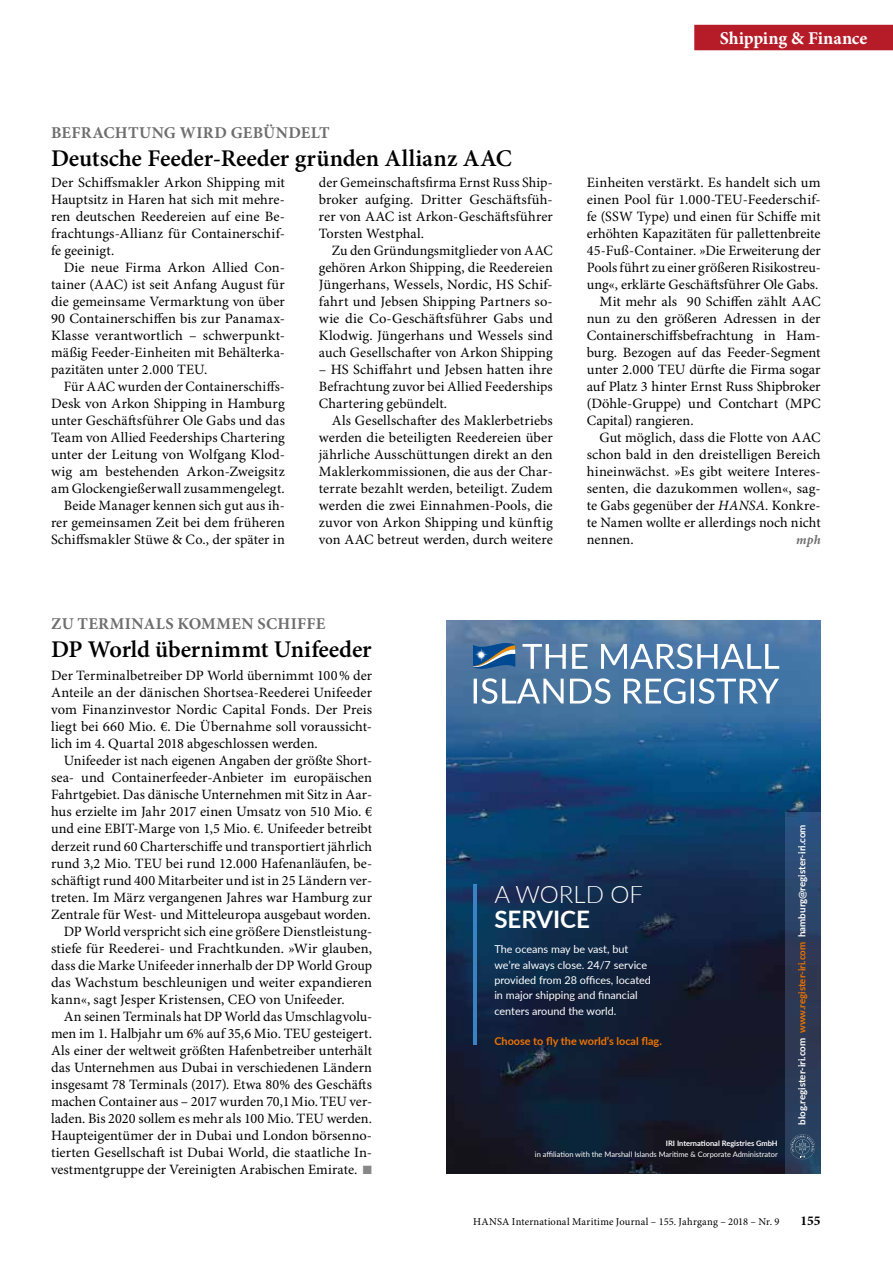
<style>
.page{position:relative;width:893px;height:1263px;background:#fff}
.page>*{position:absolute;margin:0;border:0;box-sizing:border-box;transform-origin:0 0}
.t1{font:300 24.15px "Lato";color:#fff}
.t2{font:700 24.15px "Lato";color:#fff}
.t3{font:600 24px "Minion Pro";letter-spacing:-.005em;color:#000}
.t4{font:700 18px "Minion Pro";letter-spacing:-.005em;color:#fff}
.t5{font:700 16.5px "Minion Pro";letter-spacing:.02em;color:#6e6e6e}
.t6{font:14.25px/17px "Minion Pro";letter-spacing:.005em;color:#000;text-align:justify}
.t7{font:700 13.5px "Minion Pro";color:#000}
.t8{font:italic 700 13.05px "Minion Pro";color:#6e6e6e}
.t9{font:10.8px/15.5px "Lato";color:#fff}
.t10{font:700 10.8px "Lato";color:#ee7300}
.t11{font:10.5px "Minion Pro";letter-spacing:.015em;color:#000}
.t12{font:700 9.75px "Lato";color:#fff}
.t13{font:7.5px "Lato";color:#fff}
.t14{font:700 7.5px "Lato";color:#fff}
.s1{font-style:italic}
.s2{color:#868786}
.s3{color:#ee7300}
</style>
<div class="page">
<div style="left:694px;top:25px;width:199px;height:25px;background:#b61c28"></div>
<img style="left:446px;top:621px;width:375px;height:553px">
<svg style="left:474px;top:678px;width:305px;height:26px"></svg>
<svg style="left:522px;top:644px;width:257px;height:25px"></svg>
<svg style="left:473px;top:643px;width:42px;height:26px"></svg>
<hr style="left:473px;top:884px;width:4px;height:161px;background:#3983c5">
<svg style="left:785px;top:812px;width:36px;height:362px;background:#2b3f60"></svg>
<svg style="left:790px;top:1134px;width:25px;height:25px"></svg>
<p class="t5" style="left:51px;top:122px;width:280px">BEFRACHTUNG WIRD GEBÜNDELT</p>
<h2 class="t3" style="left:51px;top:144px;width:462px">Deutsche Feeder-Reeder gründen Allianz AAC</h2>
<p class="t6" style="left:51px;top:175px;width:235px">Der Schiffsmakler Arkon Shipping mit Hauptsitz in Haren hat sich mit mehre&shy;ren deutschen Reedereien auf eine Be&shy;frachtungs-Allianz für Containerschif&shy;fe geeinigt.</p>
<p class="t6" style="left:51px;top:260px;width:235px;text-indent:13px">Die neue Firma Arkon Allied Con&shy;tainer (AAC) ist seit Anfang August für die gemeinsame Vermarktung von über 90 Containerschiffen bis zur Panamax-Klasse verantwortlich – schwerpunkt&shy;mäßig Feeder-Einheiten mit Behälterka&shy;pazitäten unter 2.000 TEU.</p>
<p class="t6" style="left:51px;top:379px;width:235px;text-align:right">Für AAC wurden der Containerschiffs-Desk von Arkon Shipping in Hamburg unter Geschäftsführer Ole Gabs und das Team von Allied Feederships Chartering unter der Leitung von Wolfgang Klod&shy;wig am bestehenden Arkon-Zweigsitz am Glockengießerwall zusammengelegt.<br>Beide Manager kennen sich gut aus ih&shy;rer gemeinsamen Zeit bei dem früheren Schiffsmakler Stüwe &amp; Co., der später in</p>
<p class="t6" style="left:319px;top:175px;width:235px">der Gemeinschaftsfirma Ernst Russ Ship&shy;broker aufging. Dritter Geschäftsfüh&shy;rer von AAC ist Arkon-Geschäftsführer Torsten Westphal.</p>
<p class="t6" style="left:319px;top:243px;width:235px;text-indent:13px">Zu den Gründungsmitglieder von AAC gehören Arkon Shipping, die Reedereien Jüngerhans, Wessels, Nordic, HS Schif&shy;fahrt und Jebsen Shipping Partners so&shy;wie die Co-Geschäftsführer Gabs und Klodwig. Jüngerhans und Wessels sind auch Gesellschafter von Arkon Shipping</p>
<p class="t6" style="left:319px;top:362px;width:235px">– HS Schiffahrt und Jebsen hatten ihre Befrachtung zuvor bei Allied Feederships Chartering gebündelt.</p>
<p class="t6" style="left:319px;top:413px;width:235px;text-indent:13px">Als Gesellschafter des Maklerbetriebs werden die beteiligten Reedereien über jährliche Ausschüttungen direkt an den Maklerkommissionen, die aus der Char&shy;terrate bezahlt werden, beteiligt. Zudem werden die zwei Einnahmen-Pools, die zuvor von Arkon Shipping und künftig von AAC betreut werden, durch weitere</p>
<p class="t4" style="left:720px;top:28px;width:149px">Shipping &amp; Finance</p>
<p class="t6" style="left:587px;top:175px;width:235px">Einheiten verstärkt. Es handelt sich um</p>
<p class="t6" style="left:587px;top:192px;width:235px">einen Pool für 1.000-TEU-Feederschif-</p>
<p class="t6" style="left:587px;top:209px;width:235px">fe (SSW Type) und einen für Schiffe mit</p>
<p class="t6" style="left:587px;top:226px;width:235px">erhöhten Kapazitäten für pallettenbreite</p>
<p class="t6" style="left:587px;top:243px;width:235px">45-Fuß-Container. »Die Erweiterung der</p>
<p class="t6" style="left:587px;top:260px;width:235px">Pools führt zu einer größeren Risikostreu-</p>
<p class="t6" style="left:587px;top:277px;width:233px">ung«, erklärte Geschäftsführer Ole Gabs.</p>
<p class="t6" style="left:600px;top:294px;width:223px">Mit mehr als 90 Schiffen zählt AAC</p>
<p class="t6" style="left:587px;top:311px;width:235px">nun zu den größeren Adressen in der</p>
<p class="t6" style="left:587px;top:328px;width:235px">Containerschiffsbefrachtung in Ham-</p>
<p class="t6" style="left:587px;top:345px;width:235px">burg. Bezogen auf das Feeder-Segment</p>
<p class="t6" style="left:587px;top:362px;width:235px">unter 2.000 TEU dürfte die Firma sogar</p>
<p class="t6" style="left:587px;top:379px;width:235px">auf Platz 3 hinter Ernst Russ Shipbroker</p>
<p class="t6" style="left:587px;top:396px;width:235px">(Döhle-Gruppe) und Contchart (MPC</p>
<p class="t6" style="left:587px;top:413px;width:108px">Capital) rangieren.</p>
<p class="t6" style="left:600px;top:430px;width:223px">Gut möglich, dass die Flotte von AAC</p>
<p class="t6" style="left:587px;top:447px;width:235px">schon bald in den dreistelligen Bereich</p>
<p class="t6" style="left:587px;top:464px;width:235px">hineinwächst. »Es gibt weitere Interes-</p>
<p class="t6" style="left:587px;top:481px;width:235px">senten, die dazukommen wollen«, sag-</p>
<p class="t6" style="left:587px;top:498px;width:235px">te Gabs gegenüber der <span class="s1">HANSA</span>. Konkre-</p>
<p class="t6" style="left:587px;top:515px;width:235px">te Namen wollte er allerdings noch nicht</p>
<p class="t6" style="left:587px;top:532px;width:48px">nennen.</p>
<p class="t8" style="left:796px;top:532px;width:26px">mph</p>
<p class="t5" style="left:51px;top:614px;width:276px">ZU TERMINALS KOMMEN SCHIFFE</p>
<h2 class="t3" style="left:51px;top:635px;width:322px">DP World übernimmt Unifeeder</h2>
<p class="t6" style="left:51px;top:668px;width:323px">Der Terminalbetreiber DP World übernimmt 100% der Anteile an der dänischen Shortsea-Reederei Unifeeder vom Finanzinvestor Nordic Capital Fonds. Der Preis liegt bei 660 Mio. €. Die Übernahme soll voraussicht&shy;lich im 4. Quartal 2018 abgeschlossen werden.</p>
<p class="t6" style="left:64px;top:753px;width:310px">Unifeeder ist nach eigenen Angaben der größte Short-</p>
<p class="t6" style="left:51px;top:770px;width:323px">sea- und Containerfeeder-Anbieter im europäischen</p>
<p class="t6" style="left:51px;top:787px;width:323px">Fahrtgebiet. Das dänische Unternehmen mit Sitz in Aar-</p>
<p class="t6" style="left:51px;top:804px;width:323px">hus erzielte im Jahr 2017 einen Umsatz von 510 Mio. €</p>
<p class="t6" style="left:51px;top:821px;width:323px">und eine EBIT-Marge von 1,5 Mio. €. Unifeeder betreibt</p>
<p class="t6" style="left:51px;top:838px;width:323px">derzeit rund 60 Charterschiffe und transportiert jährlich</p>
<p class="t6" style="left:51px;top:855px;width:323px">rund 3,2 Mio. TEU bei rund 12.000 Hafenanläufen, be-</p>
<p class="t6" style="left:51px;top:872px;width:323px">schäftigt rund 400 Mitarbeiter und ist in 25 Ländern ver-</p>
<p class="t6" style="left:51px;top:889px;width:323px">treten. Im März vergangenen Jahres war Hamburg zur</p>
<p class="t6" style="left:51px;top:906px;width:321px">Zentrale für West- und Mitteleuropa ausgebaut worden.</p>
<p class="t6" style="left:64px;top:923px;width:310px">DP World verspricht sich eine größere Dienstleistung-</p>
<p class="t6" style="left:51px;top:940px;width:323px">stiefe für Reederei- und Frachtkunden. »Wir glauben,</p>
<p class="t6" style="left:51px;top:957px;width:323px">dass die Marke Unifeeder innerhalb der DP World Group</p>
<p class="t6" style="left:51px;top:974px;width:323px">das Wachstum beschleunigen und weiter expandieren</p>
<p class="t6" style="left:51px;top:991px;width:295px">kann«, sagt Jesper Kristensen, CEO von Unifeeder.</p>
<p class="t6" style="left:64px;top:1008px;width:310px">An seinen Terminals hat DP World das Umschlagvolu-</p>
<p class="t6" style="left:51px;top:1025px;width:323px">men im 1. Halbjahr um 6% auf 35,6 Mio. TEU gesteigert.</p>
<p class="t6" style="left:51px;top:1042px;width:323px">Als einer der weltweit größten Hafenbetreiber unterhält</p>
<p class="t6" style="left:51px;top:1059px;width:323px">das Unternehmen aus Dubai in verschiedenen Ländern</p>
<p class="t6" style="left:51px;top:1076px;width:323px">insgesamt 78 Terminals (2017). Etwa 80% des Geschäfts</p>
<p class="t6" style="left:51px;top:1093px;width:323px">machen Container aus – 2017 wurden 70,1Mio.TEU ver-</p>
<p class="t6" style="left:51px;top:1110px;width:323px">laden. Bis 2020 sollem es mehr als 100 Mio. TEU werden.</p>
<p class="t6" style="left:51px;top:1127px;width:323px">Haupteigentümer der in Dubai und London börsenno-</p>
<p class="t6" style="left:51px;top:1144px;width:323px">tierten Gesellschaft ist Dubai World, die staatliche In-</p>
<p class="t6" style="left:51px;top:1161px;width:323px">vestmentgruppe der Vereinigten Arabischen Emirate. <span class="s2">■</span></p>
<h1 class="t1" style="left:494px;top:877px;width:150px">A WORLD OF</h1>
<h1 class="t2" style="left:494px;top:901px;width:97px">SERVICE</h1>
<p class="t9" style="left:494px;top:941px;width:158px">The oceans may be vast, but we’re always close. 24/7 service provided from 28 offices, located in major shipping and financial centers around the world.</p>
<p class="t10" style="left:494px;top:1033px;width:169px">Choose to fly the world’s local flag.</p>
<p class="t14" style="left:666px;top:1138px;width:113px">IRI International Registries GmbH</p>
<p class="t13" style="left:535px;top:1149px;width:244px">in affiliation with the Marshall Islands Maritime &amp; Corporate Administrator</p>
<p class="t12" style="left:795px;top:1125px;width:302px;rotate:-90deg">blog.register-iri.com <span class="s3">www.register-iri.com</span> hamburg@register-iri.com</p>
<p class="t11" style="left:473px;top:1215px;width:308px">HANSA International Maritime Journal – 155. Jahrgang – 2018 – Nr. 9</p>
<p class="t7" style="left:801px;top:1212px;width:22px">155</p>
</div>
